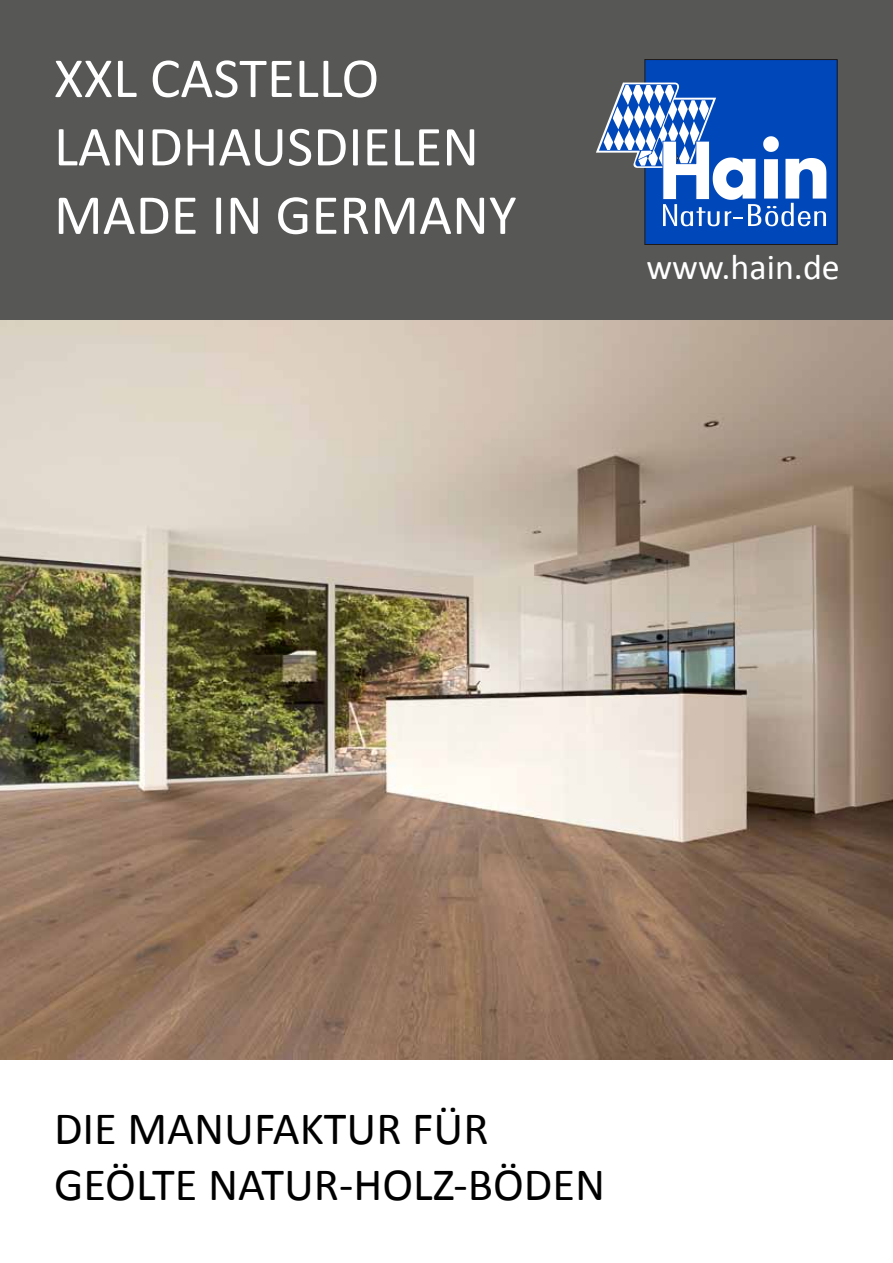
<style>
.page{position:relative;width:893px;height:1263px;background:#fff}
.page>*{position:absolute;margin:0;border:0;box-sizing:border-box;transform-origin:0 0}
.t1{font:57px/68.4px "Calibri";color:#fff}
.t2{font:46.5px/55.8px "Calibri";color:#000}
.t3{font:36px "Calibri";color:#fff}
</style>
<div class="page">
<div style="left:0;top:0;width:893px;height:348px;background:#575756"></div>
<div style="left:645px;top:60px;width:192px;height:184px;background:#0047ba"></div>
<svg style="left:596px;top:83px;width:230px;height:143px"></svg>
<img style="left:0;top:320px;width:893px;height:740px">
<p class="t1" style="left:54px;top:44px;width:464px">XXL CASTELLO<br>LANDHAUSDIELEN<br>MADE IN GERMANY</p>
<p class="t3" style="left:646px;top:244px;width:195px">www.hain.de</p>
<p class="t2" style="left:54px;top:1101px;width:553px">DIE MANUFAKTUR FÜR<br>GEÖLTE NATUR-HOLZ-BÖDEN</p>
</div>
